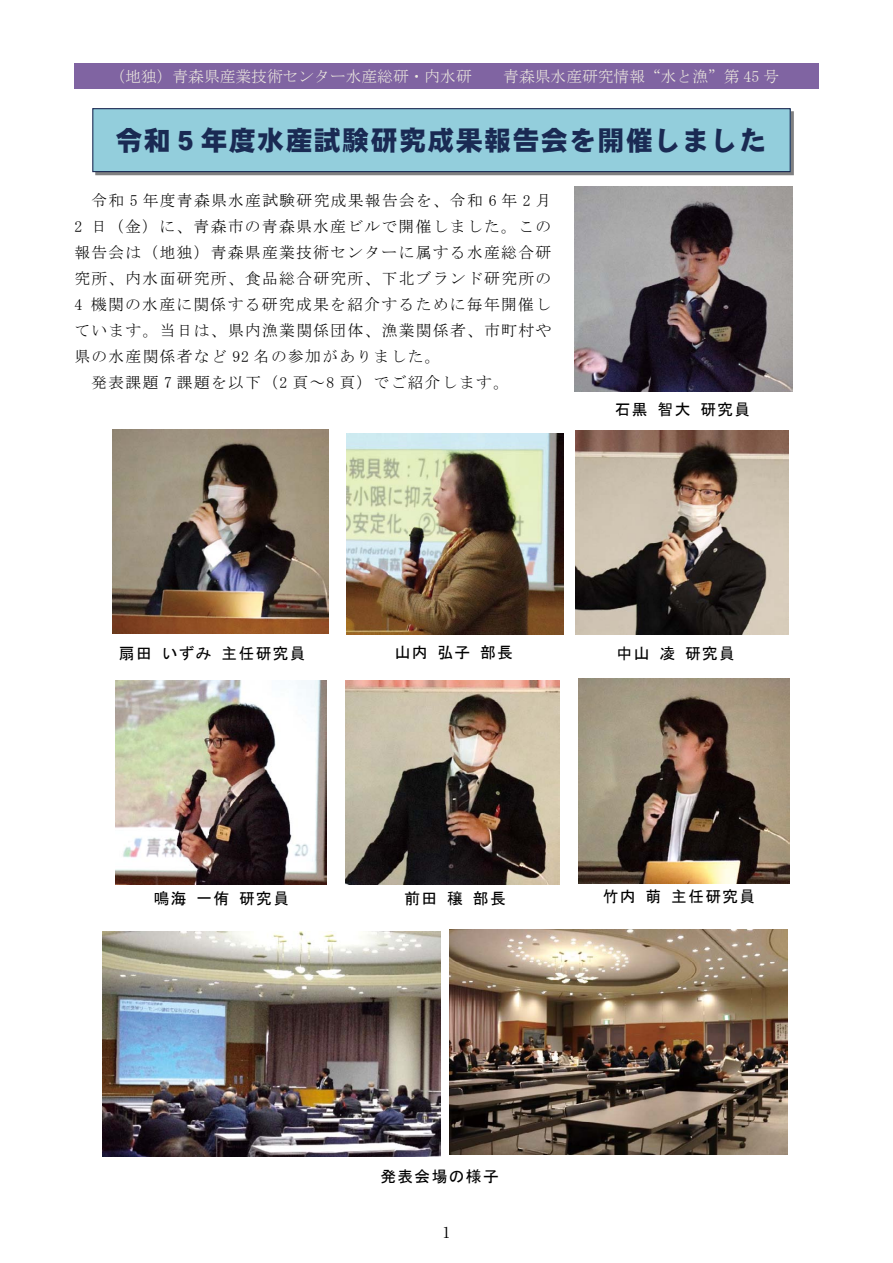
<style>
.page{position:relative;width:893px;height:1263px;background:#fff}
.page>*{position:absolute;margin:0;border:0;box-sizing:border-box;transform-origin:0 0}
.t1{font:27px "DF Gothic Std W10";letter-spacing:.05em;color:#1a2a53}
.t2{font:15.75px "MS Mincho";letter-spacing:.085em;color:#000}
.t3{font:15.75px "MS Gothic";letter-spacing:.085em;color:#000}
.t4{font:15.75px "MS Mincho";color:#eeebe0}
.t5{font:15px "Ryumin Pr 5";color:#000}
</style>
<div class="page">
<div style="left:74px;top:64px;width:744px;height:25px;background:#8064a2"></div>
<img style="left:95px;top:111px;width:699px;height:64px">
<img style="left:791px;top:117px;width:2px;height:52px">
<div style="left:93px;top:109px;width:697px;height:63px;background:#93cedc"></div>
<div style="left:92px;top:108px;width:699px;height:64px;border:1px solid #1a2a53"></div>
<img style="left:450px;top:929px;width:337px;height:225px">
<img style="left:103px;top:931px;width:337px;height:225px">
<img style="left:116px;top:680px;width:210px;height:204px">
<img style="left:113px;top:429px;width:215px;height:205px">
<img style="left:346px;top:680px;width:214px;height:204px">
<img style="left:579px;top:679px;width:211px;height:205px">
<img style="left:580px;top:883px;width:200px;height:1px">
<img style="left:347px;top:433px;width:216px;height:202px">
<img style="left:576px;top:430px;width:212px;height:205px">
<img style="left:575px;top:186px;width:218px;height:205px">
<p class="t4" style="left:110px;top:68px;width:364px">（地独）青森県産業技術センター水産総研・内水研</p>
<p class="t4" style="left:503px;top:68px;width:277px">青森県水産研究情報“水と漁”第 45 号</p>
<h1 class="t1" style="left:115px;top:126px;width:652px">令和５年度水産試験研究成果報告会を開催しました</h1>
<p class="t2" style="left:91px;top:192px;width:461px">令和 5 年度青森県水産試験研究成果報告会を、令和 6 年 2 月</p>
<p class="t2" style="left:74px;top:218px;width:478px">2 日（金）に、青森市の青森県水産ビルで開催しました。この</p>
<p class="t2" style="left:74px;top:244px;width:478px">報告会は（地独）青森県産業技術センターに属する水産総合研</p>
<p class="t2" style="left:74px;top:270px;width:478px">究所、内水面研究所、食品総合研究所、下北ブランド研究所の</p>
<p class="t2" style="left:74px;top:296px;width:478px">4 機関の水産に関係する研究成果を紹介するために毎年開催し</p>
<p class="t2" style="left:74px;top:322px;width:478px">ています。当日は、県内漁業関係団体、漁業関係者、市町村や</p>
<p class="t2" style="left:74px;top:348px;width:368px">県の水産関係者など 92 名の参加がありました。</p>
<p class="t2" style="left:91px;top:374px;width:419px">発表課題 7 課題を以下（2 頁～8 頁）でご紹介します。</p>
<p class="t3" style="left:615px;top:401px;width:137px">石黒 智大 研究員</p>
<p class="t3" style="left:119px;top:646px;width:188px">扇田 いずみ 主任研究員</p>
<p class="t3" style="left:154px;top:891px;width:137px">鳴海 一侑 研究員</p>
<p class="t3" style="left:395px;top:644px;width:120px">山内 弘子 部長</p>
<p class="t3" style="left:617px;top:646px;width:120px">中山 凌 研究員</p>
<p class="t3" style="left:404px;top:891px;width:103px">前田 穣 部長</p>
<p class="t3" style="left:603px;top:889px;width:154px">竹内 萌 主任研究員</p>
<p class="t3" style="left:380px;top:1168px;width:120px">発表会場の様子</p>
<p class="t5" style="left:443px;top:1220px;width:9px">1</p>
</div>
